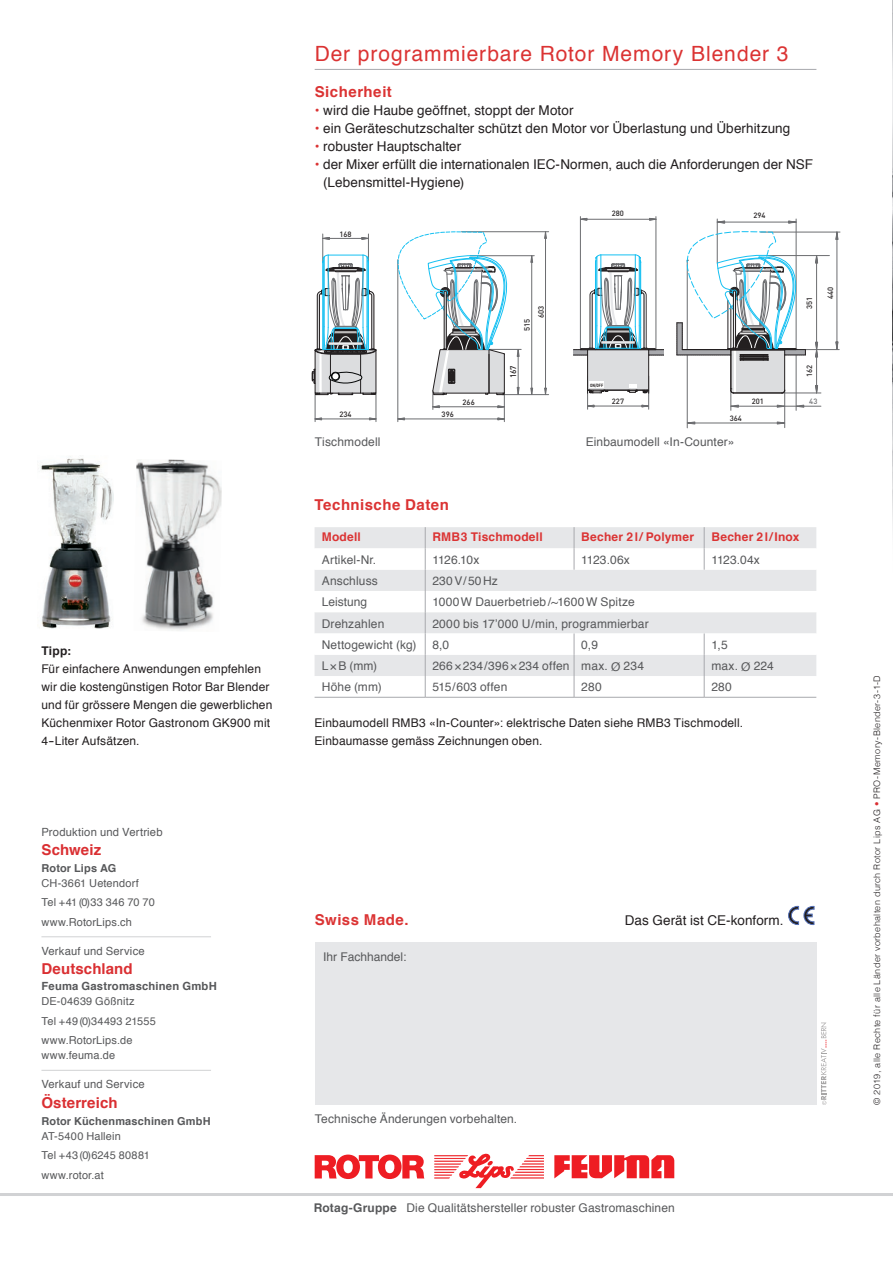
<style>
.page{position:relative;width:893px;height:1263px;background:#fff}
.page>*{position:absolute;margin:0;border:0;box-sizing:border-box;transform-origin:0 0}
.t1{font:21px "Helvetica";letter-spacing:.045em;color:#db3333}
.t2{font:700 15px "Helvetica";letter-spacing:.03em;color:#db3333}
.t3{font:700 15px "Helvetica";letter-spacing:.005em;color:#da2f32}
.t4{font:13.5px/18px "Helvetica";letter-spacing:.005em;color:#231f20}
.t5{font:12px "Helvetica";letter-spacing:.01em;color:#57585a}
.t6{font:12px/18px "Helvetica";letter-spacing:.01em;color:#231f20}
.t7{font:700 12px "Helvetica";letter-spacing:.02em;color:#db3333}
.t8{font:700 12px "Helvetica";color:#231f20}
.t9{font:11.25px "Helvetica";letter-spacing:.015em;color:#57585a}
.t10{font:700 11.25px "Helvetica";letter-spacing:.02em;color:#57585a}
.t11{font:10.95px/19.5px "Helvetica";letter-spacing:.015em;color:#57585a}
.t12{font:700 10.95px "Helvetica";letter-spacing:.015em;color:#57585a}
.t13{font:300 9px "Helvetica";letter-spacing:.04em;color:#231f20}
.t14{font:500 8.25px "DIN";color:#231f20}
.t15{font:500 7.65px "DIN";color:#231f20}
.t16{font:500 7.65px "DIN";color:#6c6d70}
.t17{font:700 4.65px "DIN";color:#231f20;scale:.8 1}
.s1{color:#db3333}
.s2{color:#da2f32}
.s3{font-weight:700}
</style>
<div class="page">
<img style="left:892px;top:0;width:1px;height:531px">
<hr style="left:502px;top:394px;width:47px;height:1px;background:#6c6d70">
<hr style="left:461px;top:231px;width:88px;height:1px;background:#6c6d70">
<hr style="left:470px;top:255px;width:64px;height:1px;background:#6c6d70">
<svg style="left:530px;top:255px;width:3px;height:8px"></svg>
<svg style="left:544px;top:232px;width:3px;height:7px"></svg>
<svg style="left:544px;top:388px;width:3px;height:7px"></svg>
<svg style="left:530px;top:388px;width:3px;height:8px"></svg>
<hr style="left:531px;top:256px;width:1px;height:138px;background:#6c6d70">
<hr style="left:545px;top:232px;width:1px;height:163px;background:#6c6d70">
<svg style="left:312px;top:231px;width:210px;height:191px"></svg>
<hr style="left:323px;top:349px;width:45px;height:1px;background:#15c0f2">
<svg style="left:718px;top:220px;width:7px;height:4px"></svg>
<svg style="left:788px;top:220px;width:8px;height:4px"></svg>
<hr style="left:796px;top:219px;width:1px;height:191px;background:#6c6d70">
<hr style="left:761px;top:232px;width:79px;height:1px;background:#6c6d70">
<hr style="left:837px;top:232px;width:1px;height:117px;background:#6c6d70">
<hr style="left:717px;top:222px;width:79px;height:1px;background:#6c6d70">
<svg style="left:835px;top:341px;width:3px;height:8px"></svg>
<hr style="left:784px;top:390px;width:1px;height:38px;background:#6c6d70">
<hr style="left:731px;top:406px;width:90px;height:1px;background:#6c6d70">
<hr style="left:687px;top:260px;width:1px;height:168px;background:#6c6d70">
<hr style="left:782px;top:393px;width:39px;height:1px;background:#6c6d70">
<hr style="left:796px;top:349px;width:43px;height:1px;background:#6c6d70">
<hr style="left:767px;top:255px;width:62px;height:1px;background:#6c6d70">
<hr style="left:717px;top:219px;width:1px;height:44px;background:#6c6d70">
<svg style="left:676px;top:230px;width:142px;height:194px"></svg>
<hr style="left:648px;top:376px;width:1px;height:33px;background:#6c6d70">
<hr style="left:587px;top:376px;width:1px;height:33px;background:#6c6d70">
<hr style="left:588px;top:406px;width:60px;height:1px;background:#6c6d70">
<svg style="left:649px;top:218px;width:7px;height:3px"></svg>
<hr style="left:656px;top:217px;width:1px;height:133px;background:#6c6d70">
<hr style="left:580px;top:217px;width:1px;height:133px;background:#6c6d70">
<hr style="left:582px;top:219px;width:74px;height:1px;background:#6c6d70">
<svg style="left:573px;top:255px;width:90px;height:139px"></svg>
<svg style="left:821px;top:1022px;width:5px;height:83px"></svg>
<svg style="left:788px;top:906px;width:26px;height:18px"></svg>
<div style="left:315px;top:943px;width:501px;height:162px;background:#e6e7e9"></div>
<svg style="left:554px;top:1155px;width:120px;height:23px"></svg>
<svg style="left:315px;top:1154px;width:109px;height:25px"></svg>
<svg style="left:434px;top:1153px;width:110px;height:35px"></svg>
<hr style="left:0;top:1193px;width:893px;height:3px;background:#d1d2d4">
<hr style="left:41px;top:936px;width:170px;height:1px;background:#d1d2d4">
<hr style="left:41px;top:1070px;width:170px;height:1px;background:#d1d2d4">
<hr style="left:315px;top:69px;width:501px;height:1px;background:#a8a9ad">
<hr style="left:315px;top:697px;width:110px;height:1px;background:#a8a9ad">
<hr style="left:425px;top:697px;width:149px;height:1px;background:#a8a9ad">
<hr style="left:704px;top:697px;width:112px;height:1px;background:#a8a9ad">
<svg style="left:315px;top:527px;width:501px;height:170px"></svg>
<hr style="left:574px;top:697px;width:130px;height:1px;background:#a8a9ad">
<img style="left:136px;top:459px;width:86px;height:172px">
<img style="left:41px;top:456px;width:72px;height:173px">
<p class="t8" style="left:41px;top:641px;width:31px">Tipp:</p>
<p class="t6" style="left:41px;top:660px;width:232px">Für einfachere Anwendungen empfehlen wir die kostengünstigen Rotor Bar Blender und für grössere Mengen die gewerblichen Küchenmixer Rotor Gastronom GK900 mit 4-Liter Aufsätzen.</p>
<p class="t9" style="left:41px;top:824px;width:123px">Produktion und Vertrieb</p>
<p class="t3" style="left:41px;top:838px;width:61px">Schweiz</p>
<p class="t12" style="left:41px;top:859px;width:76px">Rotor Lips AG</p>
<p class="t11" style="left:41px;top:873px;width:115px">CH-3661 Uetendorf<br>Tel +41(0)33 346 70 70 www.RotorLips.ch</p>
<p class="t9" style="left:41px;top:942px;width:105px">Verkauf und Service</p>
<p class="t3" style="left:41px;top:956px;width:93px">Deutschland</p>
<p class="t10" style="left:41px;top:977px;width:177px">Feuma Gastromaschinen GmbH</p>
<p class="t11" style="left:41px;top:992px;width:116px">DE-04639 Gößnitz<br>Tel +49(0)34493 21555 www.RotorLips.de</p>
<p class="t11" style="left:41px;top:1046px;width:75px">www.feuma.de</p>
<p class="t9" style="left:41px;top:1075px;width:105px">Verkauf und Service</p>
<p class="t3" style="left:41px;top:1091px;width:78px">Österreich</p>
<p class="t12" style="left:41px;top:1112px;width:171px">Rotor Küchenmaschinen GmbH</p>
<p class="t11" style="left:41px;top:1126px;width:110px">AT-5400 Hallein<br>Tel +43(0)6245 80881 www.rotor.at</p>
<h1 class="t1" style="left:315px;top:37px;width:475px">Der programmierbare Rotor Memory Blender 3</h1>
<p class="t2" style="left:315px;top:79px;width:79px">Sicherheit</p>
<p class="t4" style="left:315px;top:101px;width:260px"><span class="s1">•</span> wird die Haube geöffnet, stoppt der Motor</p>
<p class="t4" style="left:315px;top:119px;width:477px"><span class="s1">•</span> ein Geräteschutzschalter schützt den Motor vor Überlastung und Überhitzung</p>
<p class="t4" style="left:315px;top:137px;width:148px"><span class="s1">•</span> robuster Hauptschalter</p>
<p class="t4" style="left:323px;top:155px;width:491px;text-indent:-9px"><span class="s1">•</span> der Mixer erfüllt die internationalen IEC-Normen, auch die Anforderungen der NSF (Lebensmittel-Hygiene)</p>
<p class="t15" style="left:339px;top:229px;width:14px">168</p>
<p class="t15" style="left:612px;top:208px;width:14px">280</p>
<p class="t15" style="left:753px;top:211px;width:14px">294</p>
<p class="t15" style="left:522px;top:331px;width:14px;rotate:-90deg">515</p>
<p class="t15" style="left:536px;top:318px;width:14px;rotate:-90deg">603</p>
<p class="t15" style="left:805px;top:309px;width:14px;rotate:-90deg">351</p>
<p class="t15" style="left:825px;top:299px;width:14px;rotate:-90deg">440</p>
<p class="t15" style="left:339px;top:409px;width:14px">234</p>
<p class="t15" style="left:442px;top:409px;width:14px">396</p>
<p class="t15" style="left:462px;top:397px;width:14px">266</p>
<p class="t14" style="left:508px;top:378px;width:15px;rotate:-90deg">167</p>
<p class="t17" style="left:590px;top:382px;width:18px">ON/OFF</p>
<p class="t15" style="left:612px;top:396px;width:14px">227</p>
<p class="t15" style="left:730px;top:413px;width:14px">364</p>
<p class="t5" style="left:315px;top:432px;width:67px">Tischmodell</p>
<p class="t5" style="left:586px;top:432px;width:150px">Einbaumodell «In-Counter»</p>
<p class="t15" style="left:805px;top:377px;width:14px;rotate:-90deg">162</p>
<p class="t15" style="left:752px;top:396px;width:14px">201</p>
<p class="t16" style="left:809px;top:396px;width:10px">43</p>
<p class="t2" style="left:315px;top:493px;width:136px">Technische Daten</p>
<p class="t7" style="left:322px;top:527px;width:41px">Modell</p>
<p class="t7" style="left:432px;top:527px;width:112px">RMB3 Tischmodell</p>
<p class="t7" style="left:581px;top:527px;width:114px">Becher 2l/ Polymer</p>
<p class="t7" style="left:711px;top:527px;width:90px">Becher 2l/Inox</p>
<p class="t5" style="left:322px;top:550px;width:56px">Artikel-Nr.</p>
<p class="t5" style="left:432px;top:550px;width:48px">1126.10x</p>
<p class="t5" style="left:581px;top:550px;width:50px">1123.06x</p>
<p class="t5" style="left:711px;top:550px;width:50px">1123.04x</p>
<p class="t5" style="left:322px;top:571px;width:58px">Anschluss</p>
<p class="t5" style="left:432px;top:571px;width:67px">230V/50Hz</p>
<p class="t5" style="left:322px;top:593px;width:47px">Leistung</p>
<p class="t5" style="left:432px;top:593px;width:204px">1000W Dauerbetrieb/~1600W Spitze</p>
<p class="t5" style="left:322px;top:614px;width:64px">Drehzahlen</p>
<p class="t5" style="left:432px;top:614px;width:218px">2000 bis 17’000 U/min, programmierbar</p>
<p class="t5" style="left:322px;top:635px;width:96px">Nettogewicht (kg)</p>
<p class="t5" style="left:432px;top:635px;width:18px">8,0</p>
<p class="t5" style="left:581px;top:635px;width:18px">0,9</p>
<p class="t5" style="left:711px;top:635px;width:18px">1,5</p>
<p class="t5" style="left:322px;top:657px;width:57px">L×B (mm)</p>
<p class="t5" style="left:432px;top:657px;width:213px">266×234/396×234 offen max. Ø 234</p>
<p class="t5" style="left:711px;top:657px;width:64px">max. Ø 224</p>
<p class="t5" style="left:322px;top:678px;width:61px">Höhe (mm)</p>
<p class="t5" style="left:432px;top:678px;width:76px">515/603 offen</p>
<p class="t5" style="left:581px;top:678px;width:22px">280</p>
<p class="t5" style="left:711px;top:678px;width:22px">280</p>
<p class="t13" style="left:869px;top:1105px;width:431px;rotate:-90deg">© 2019, alle Rechte für alle Länder vorbehalten durch Rotor Lips AG <span class="s2">•</span> PRO-Memory-Blender-3-1-D</p>
<p class="t6" style="left:315px;top:714px;width:430px">Einbaumodell RMB3 «In-Counter»: elektrische Daten siehe RMB3 Tischmodell.<br>Einbaumasse gemäss Zeichnungen oben.</p>
<p class="t2" style="left:315px;top:907px;width:96px">Swiss Made.</p>
<p class="t4" style="left:625px;top:911px;width:160px">Das Gerät ist CE-konform.</p>
<p class="t5" style="left:323px;top:947px;width:85px">Ihr Fachhandel:</p>
<p class="t5" style="left:315px;top:1109px;width:204px">Technische Änderungen vorbehalten.</p>
<p class="t5" style="left:314px;top:1198px;width:363px"><span class="s3">Rotag-Gruppe</span> Die Qualitätshersteller robuster Gastromaschinen</p>
</div>
